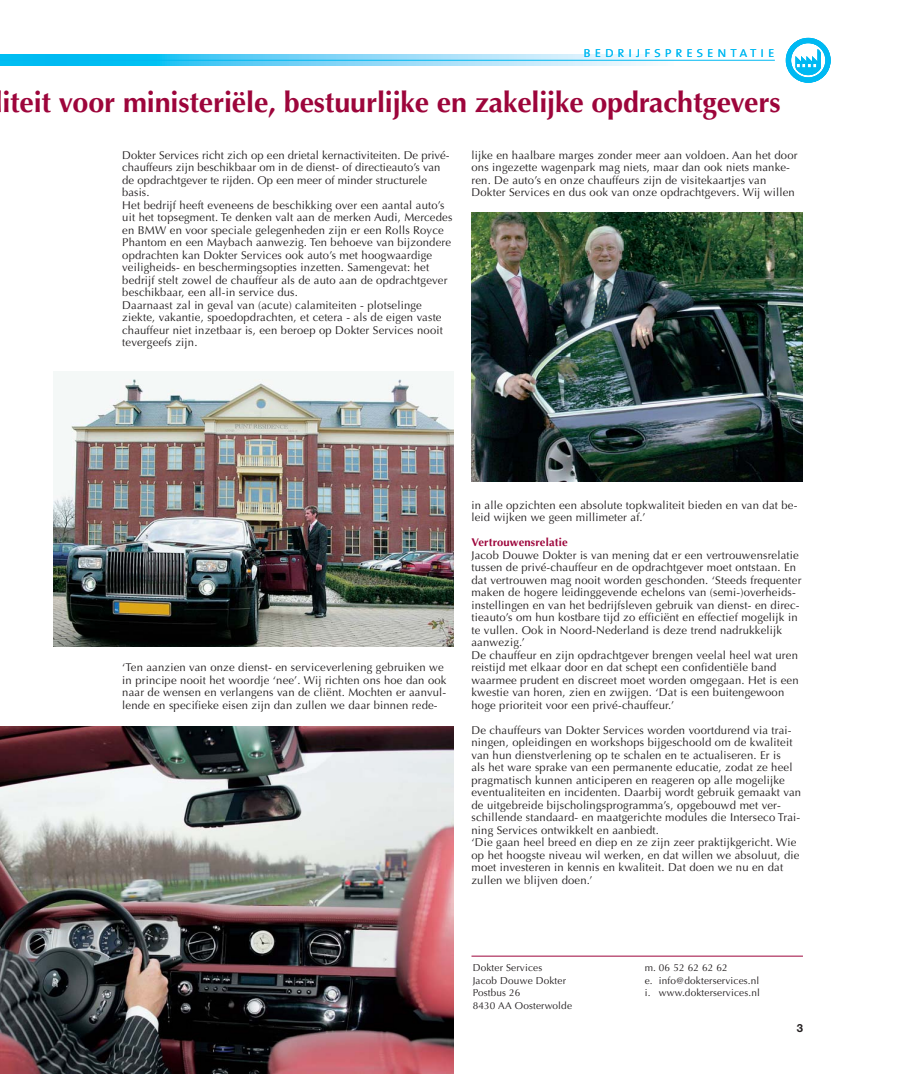
<style>
.page{position:relative;width:904px;height:1074px;background:#fff}
.page>*{position:absolute;margin:0;border:0;box-sizing:border-box;transform-origin:0 0}
.t1{font:700 28.75px "Optima";letter-spacing:-.005em;color:#9d053b}
.t2{font:15px "The Mix Light Caps";letter-spacing:.235em;color:#00b9f2}
.t3{font:11.25px/12.5px "Optima";letter-spacing:.015em;color:#231f20}
.t4{font:700 11.25px "Optima";letter-spacing:.015em;color:#9d053b}
.t5{font:700 11.25px "Helvetica Neue";color:#231f20}
.t6{font:10px/12.5px "Optima";letter-spacing:.015em;color:#231f20}
</style>
<div class="page">
<svg style="left:53px;top:55px;width:620px;height:11px;background:#7dd7f7"></svg>
<hr style="left:53px;top:60px;width:721px;height:1px;background:#00b9f2">
<svg style="left:785px;top:38px;width:45px;height:45px"></svg>
<div style="left:0;top:55px;width:53px;height:11px;background:#00bcf2"></div>
<img style="left:53px;top:372px;width:401px;height:274px">
<img style="left:0;top:727px;width:453px;height:347px">
<img style="left:471px;top:213px;width:332px;height:269px">
<hr style="left:471px;top:955px;width:332px;height:1px;background:#9d053b">
<h2 class="t2" style="left:583px;top:43px;width:193px">bedrijfspresentatie</h2>
<h1 class="t1" style="left:2px;top:90px;width:779px">iteit voor ministeriële, bestuurlijke en zakelijke opdrachtgevers</h1>
<p class="t3" style="left:122px;top:150px;width:331px">Dokter Services richt zich op een drietal kernactiviteiten. De privé&shy;chauffeurs zijn beschikbaar om in de dienst- of directieauto’s van de opdrachtgever te rijden. Op een meer of minder structurele basis.<br>Het bedrijf heeft eveneens de beschikking over een aantal auto’s uit het topsegment. Te denken valt aan de merken Audi, Mercedes en BMW en voor speciale gelegenheden zijn er een Rolls Royce Phantom en een Maybach aanwezig. Ten behoeve van bijzondere opdrachten kan Dokter Services ook auto’s met hoogwaardige veiligheids- en beschermingsopties inzetten. Samengevat: het bedrijf stelt zowel de chauffeur als de auto aan de opdrachtgever beschikbaar, een all-in service dus.<br>Daarnaast zal in geval van (acute) calamiteiten - plotselinge ziekte, vakantie, spoedopdrachten, et cetera - als de eigen vaste chauffeur niet inzetbaar is, een beroep op Dokter Services nooit tevergeefs zijn.</p>
<p class="t3" style="left:471px;top:150px;width:327px">lijke en haalbare marges zonder meer aan voldoen. Aan het door ons ingezette wagenpark mag niets, maar dan ook niets manke&shy;ren. De auto’s en onze chauffeurs zijn de visitekaartjes van Dokter Services en dus ook van onze opdrachtgevers. Wij willen</p>
<p class="t3" style="left:122px;top:662px;width:326px">‘Ten aanzien van onze dienst- en serviceverlening gebruiken we in principe nooit het woordje ‘nee’. Wij richten ons hoe dan ook naar de wensen en verlangens van de cliënt. Mochten er aanvul&shy;lende en specifieke eisen zijn dan zullen we daar binnen rede-</p>
<p class="t3" style="left:471px;top:500px;width:327px">in alle opzichten een absolute topkwaliteit bieden en van dat be - leid wijken we geen millimeter af.’</p>
<p class="t4" style="left:471px;top:538px;width:98px">Vertrouwensrelatie</p>
<p class="t3" style="left:471px;top:550px;width:331px">Jacob Douwe Dokter is van mening dat er een vertrouwensrelatie tussen de privé-chauffeur en de opdrachtgever moet ontstaan. En dat vertrouwen mag nooit worden geschonden. ‘Steeds frequenter maken de hogere leidinggevende echelons van (semi-)overheids&shy;instellingen en van het bedrijfsleven gebruik van dienst- en direc&shy;tieauto’s om hun kostbare tijd zo efficiënt en effectief mogelijk in te vullen. Ook in Noord-Nederland is deze trend nadrukkelijk aanwezig.’<br>De chauffeur en zijn opdrachtgever brengen veelal heel wat uren reistijd met elkaar door en dat schept een confidentiële band waarmee prudent en discreet moet worden omgegaan. Het is een kwestie van horen, zien en zwijgen. ‘Dat is een buitengewoon hoge prioriteit voor een privé-chauffeur.’</p>
<p class="t3" style="left:471px;top:725px;width:331px">De chauffeurs van Dokter Services worden voortdurend via trai&shy;ningen, opleidingen en workshops bijgeschoold om de kwaliteit van hun dienstverlening op te schalen en te actualiseren. Er is<br>als het ware sprake van een permanente educatie, zodat ze heel pragmatisch kunnen anticiperen en reageren op alle mogelijke eventualiteiten en incidenten. Daarbij wordt gebruik gemaakt van de uitgebreide bijscholingsprogramma’s, opgebouwd met ver&shy;schillende standaard- en maatgerichte modules die Interseco Trai&shy;ning Services ontwikkelt en aanbiedt.<br>‘Die gaan heel breed en diep en ze zijn zeer praktijkgericht. Wie op het hoogste niveau wil werken, en dat willen we absoluut, die moet investeren in kennis en kwaliteit. Dat doen we nu en dat zullen we blijven doen.’</p>
<p class="t6" style="left:473px;top:962px;width:101px">Dokter Services<br>Jacob Douwe Dokter<br>Postbus 26<br>8430 AA Oosterwolde</p>
<p class="t6" style="left:644px;top:962px;width:117px">m. 06 52 62 62 62<br>e. info@dokterservices.nl i. www.dokterservices.nl</p>
<p class="t5" style="left:796px;top:1024px;width:8px">3</p>
</div>
